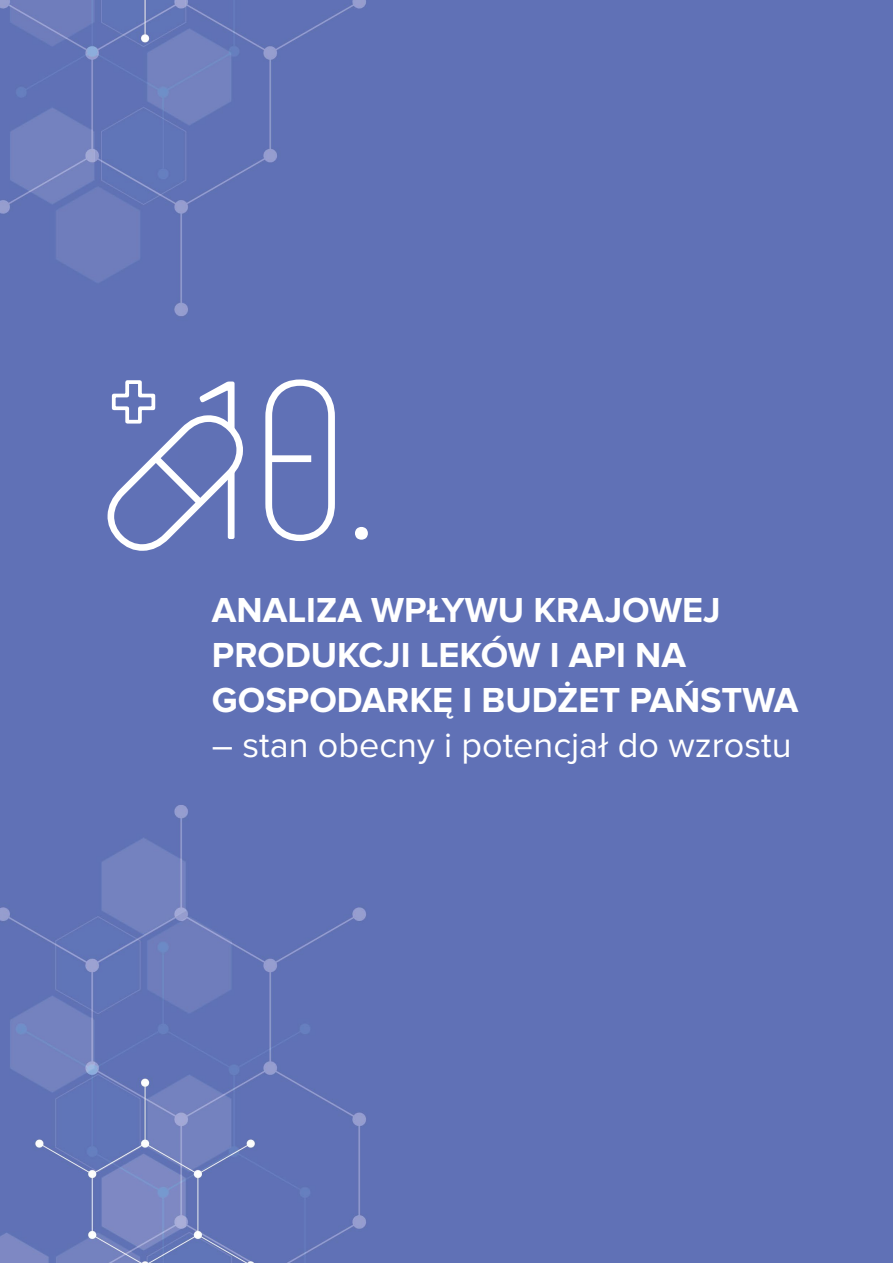
<style>
.page{position:relative;width:893px;height:1263px;background:#6071b6}
.page>*{position:absolute;margin:0;border:0;box-sizing:border-box;transform-origin:0 0}
.t1{font:100 225px "Barlow Condensed";color:#fff}
.t2{font:100 150px "Barlow Condensed";color:#fff}
.t3{font:700 36px/45px "Proxima Nova";color:#fff}
.t4{font:36px "Proxima Nova";color:#fff}
</style>
<div class="page">
<div style="left:268px;top:455px;width:43px;height:7px;background:#fff"></div>
<div style="left:94px;top:378px;width:163px;height:187px;background:#6071b6"></div>
<h1 class="t1" style="left:197px;top:297px;width:154px">10</h1>
<h2 class="t2" style="left:349px;top:379px;width:27px">.</h2>
<p class="t3" style="left:212px;top:588px;width:588px">ANALIZA WPŁYWU KRAJOWEJ<br>PRODUKCJI LEKÓW I API NA<br>GOSPODARKĘ I BUDŻET PAŃSTWA</p>
<p class="t4" style="left:212px;top:724px;width:581px">– stan obecny i potencjał do wzrostu</p>
</div>
